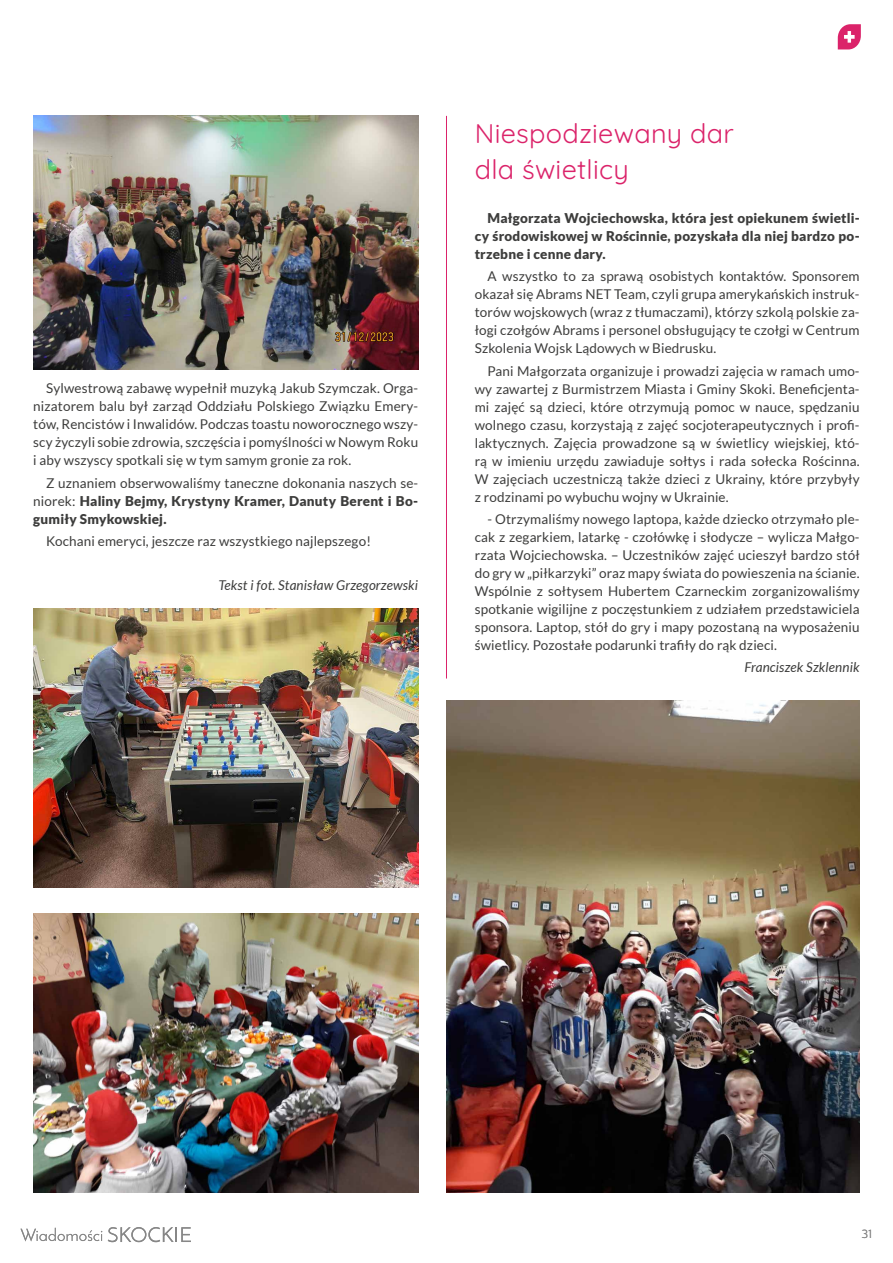
<style>
.page{position:relative;width:893px;height:1263px;background:#fff}
.page>*{position:absolute;margin:0;border:0;box-sizing:border-box;transform-origin:0 0}
.t1{font:27px/35.7px "Quicksand";letter-spacing:.01em;color:#db236a}
.t2{font:13.5px/18px "Lato";letter-spacing:.01em;color:#3d3d3c;text-align:justify}
.t3{font:900 13.5px/18px "Lato";letter-spacing:.015em;color:#3d3d3c;text-align:justify}
.t4{font:italic 13.5px "Lato";letter-spacing:.01em;color:#3d3d3c}
.t5{font:300 12px "Neris";color:#878787}
.s1{font-weight:400}
</style>
<div class="page">
<svg style="left:21px;top:1228px;width:81px;height:13px"></svg>
<svg style="left:108px;top:1227px;width:83px;height:15px"></svg>
<hr style="left:446px;top:116px;width:1px;height:562px;background:#db236a">
<img style="left:33px;top:116px;width:385px;height:254px">
<svg style="left:838px;top:24px;width:23px;height:25px"></svg>
<img style="left:33px;top:608px;width:385px;height:280px">
<img style="left:33px;top:913px;width:385px;height:279px">
<img style="left:446px;top:701px;width:414px;height:491px">
<p class="t2" style="left:33px;top:379px;width:386px;text-indent:13px">Sylwestrową zabawę wypełnił muzyką Jakub Szymczak. Orga&shy;nizatorem balu był zarząd Oddziału Polskiego Związku Emery&shy;tów, Rencistów i Inwalidów. Podczas toastu noworocznego wszy&shy;scy życzyli sobie zdrowia, szczęścia i pomyślności w Nowym Roku i aby wszyscy spotkali się w tym samym gronie za rok.</p>
<p class="t3" style="left:33px;top:473px;width:386px;text-indent:13px"><span class="s1">Z uznaniem obserwowaliśmy taneczne dokonania naszych se&shy;niorek:</span> Haliny Bejmy, Krystyny Kramer, Danuty Berent i Bo&shy;gumiły Smykowskiej.</p>
<p class="t2" style="left:46px;top:532px;width:326px">Kochani emeryci, jeszcze raz wszystkiego najlepszego!</p>
<p class="t4" style="left:219px;top:578px;width:201px">Tekst i fot. Stanisław Grzegorzewski</p>
<h1 class="t1" style="left:475px;top:113px;width:261px">Niespodziewany dar dla świetlicy</h1>
<p class="t3" style="left:475px;top:209px;width:386px;text-indent:13px">Małgorzata Wojciechowska, która jest opiekunem świetli&shy;cy środowiskowej w Rościnnie, pozyskała dla niej bardzo po&shy;trzebne i cenne dary.</p>
<p class="t2" style="left:475px;top:267px;width:386px;text-indent:13px">A wszystko to za sprawą osobistych kontaktów. Sponsorem okazał się Abrams NET Team, czyli grupa amerykańskich instruk&shy;torów wojskowych (wraz z tłumaczami), którzy szkolą polskie za&shy;łogi czołgów Abrams i personel obsługujący te czołgi w Centrum Szkolenia Wojsk Lądowych w Biedrusku.</p>
<p class="t2" style="left:475px;top:362px;width:386px;text-indent:13px">Pani Małgorzata organizuje i prowadzi zajęcia w ramach umo&shy;wy zawartej z Burmistrzem Miasta i Gminy Skoki. Beneficjenta&shy;mi zajęć są dzieci, które otrzymują pomoc w nauce, spędzaniu wolnego czasu, korzystają z zajęć socjoterapeutycznych i profi&shy;laktycznych. Zajęcia prowadzone są w świetlicy wiejskiej, któ&shy;rą w imieniu urzędu zawiaduje sołtys i rada sołecka Rościnna.<br>W zajęciach uczestniczą także dzieci z Ukrainy, które przybyły z rodzinami po wybuchu wojny w Ukrainie.</p>
<p class="t2" style="left:475px;top:510px;width:386px;text-indent:13px">- Otrzymaliśmy nowego laptopa, każde dziecko otrzymało ple&shy;cak z zegarkiem, latarkę - czołówkę i słodycze – wylicza Małgo&shy;rzata Wojciechowska. – Uczestników zajęć ucieszył bardzo stół do gry w „piłkarzyki” oraz mapy świata do powieszenia na ścianie.<br>Wspólnie z sołtysem Hubertem Czarneckim zorganizowaliśmy spotkanie wigilijne z poczęstunkiem z udziałem przedstawiciela sponsora. Laptop, stół do gry i mapy pozostaną na wyposażeniu świetlicy. Pozostałe podarunki trafiły do rąk dzieci.</p>
<p class="t4" style="left:744px;top:660px;width:117px">Franciszek Szklennik</p>
<p class="t5" style="left:861px;top:1226px;width:12px">31</p>
</div>
